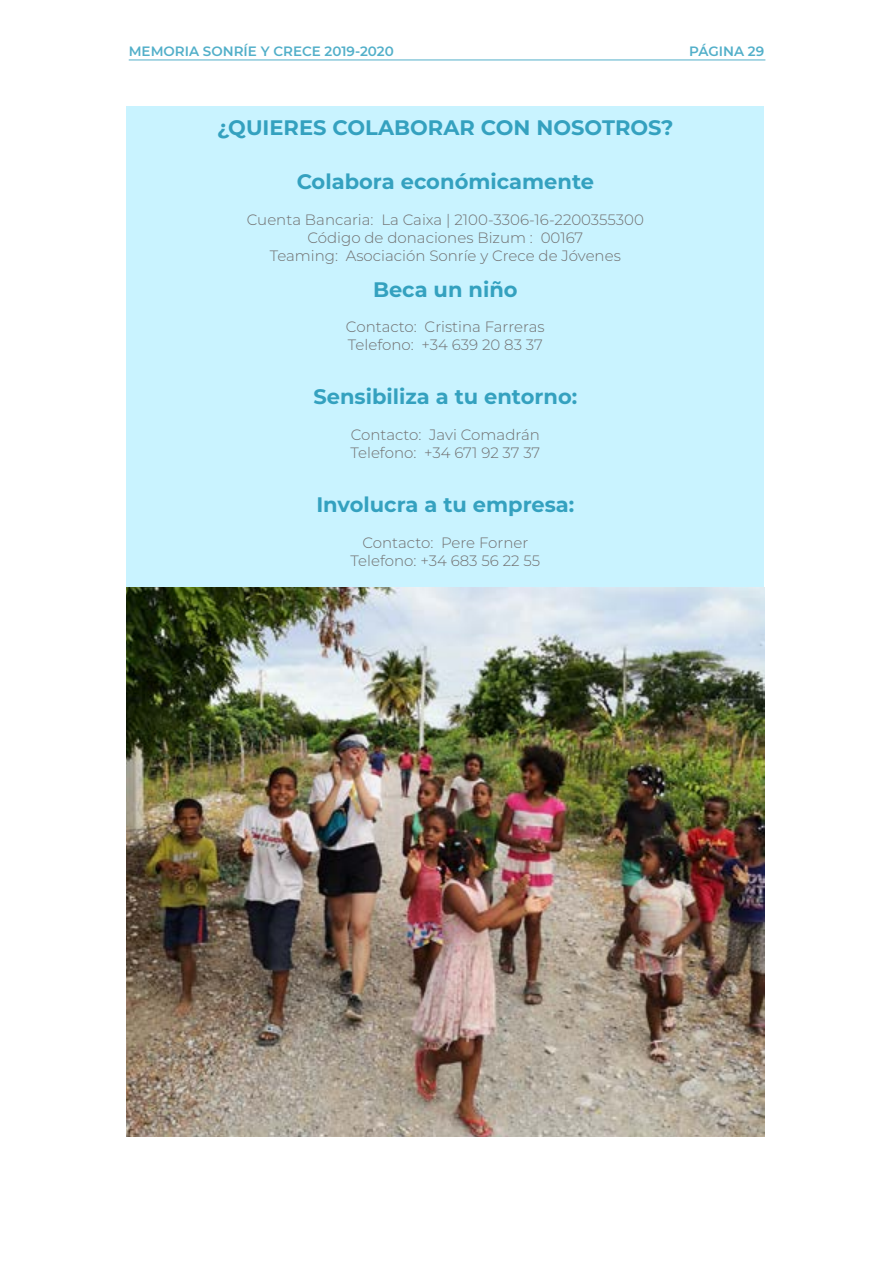
<style>
.page{position:relative;width:893px;height:1263px;background:#fff}
.page>*{position:absolute;margin:0;border:0;box-sizing:border-box;transform-origin:0 0}
.t1{font:700 21px "Montserrat";color:#34a1bf}
.t2{font:300 15px/18px "Montserrat";color:#706f6f;text-align:center}
.t3{font:600 13.5px "Montserrat";color:#52afc9}
</style>
<div class="page">
<hr style="left:129px;top:60px;width:636px;height:1px;background:#34a1bf">
<div style="left:126px;top:106px;width:638px;height:481px;background:#c9f3ff"></div>
<img style="left:126px;top:587px;width:638px;height:549px">
<p class="t3" style="left:129px;top:41px;width:267px">MEMORIA SONRÍE Y CRECE 2019-2020</p>
<p class="t3" style="left:689px;top:41px;width:76px">PÁGINA 29</p>
<h1 class="t1" style="left:217px;top:113px;width:458px">¿QUIERES COLABORAR CON NOSOTROS?</h1>
<h1 class="t1" style="left:297px;top:166px;width:299px">Colabora económicamente</h1>
<p class="t2" style="left:247px;top:210px;width:399px">Cuenta Bancaria: La Caixa | 2100-3306-16-2200355300<br>Código de donaciones Bizum : 00167<br>Teaming: Asociación Sonríe y Crece de Jóvenes</p>
<h1 class="t1" style="left:373px;top:274px;width:146px">Beca un niño</h1>
<p class="t2" style="left:346px;top:318px;width:200px;text-align:left">Contacto: Cristina Farreras<br>Telefono: +34 639 20 83 37</p>
<h1 class="t1" style="left:313px;top:382px;width:265px">Sensibiliza a tu entorno:</h1>
<p class="t2" style="left:350px;top:425px;width:191px;text-align:left">Contacto: Javi Comadrán<br>Telefono: +34 671 92 37 37</p>
<h1 class="t1" style="left:316px;top:490px;width:260px">Involucra a tu empresa:</h1>
<p class="t2" style="left:351px;top:533px;width:191px">Contacto: Pere Forner<br>Telefono: +34 683 56 22 55</p>
</div>
